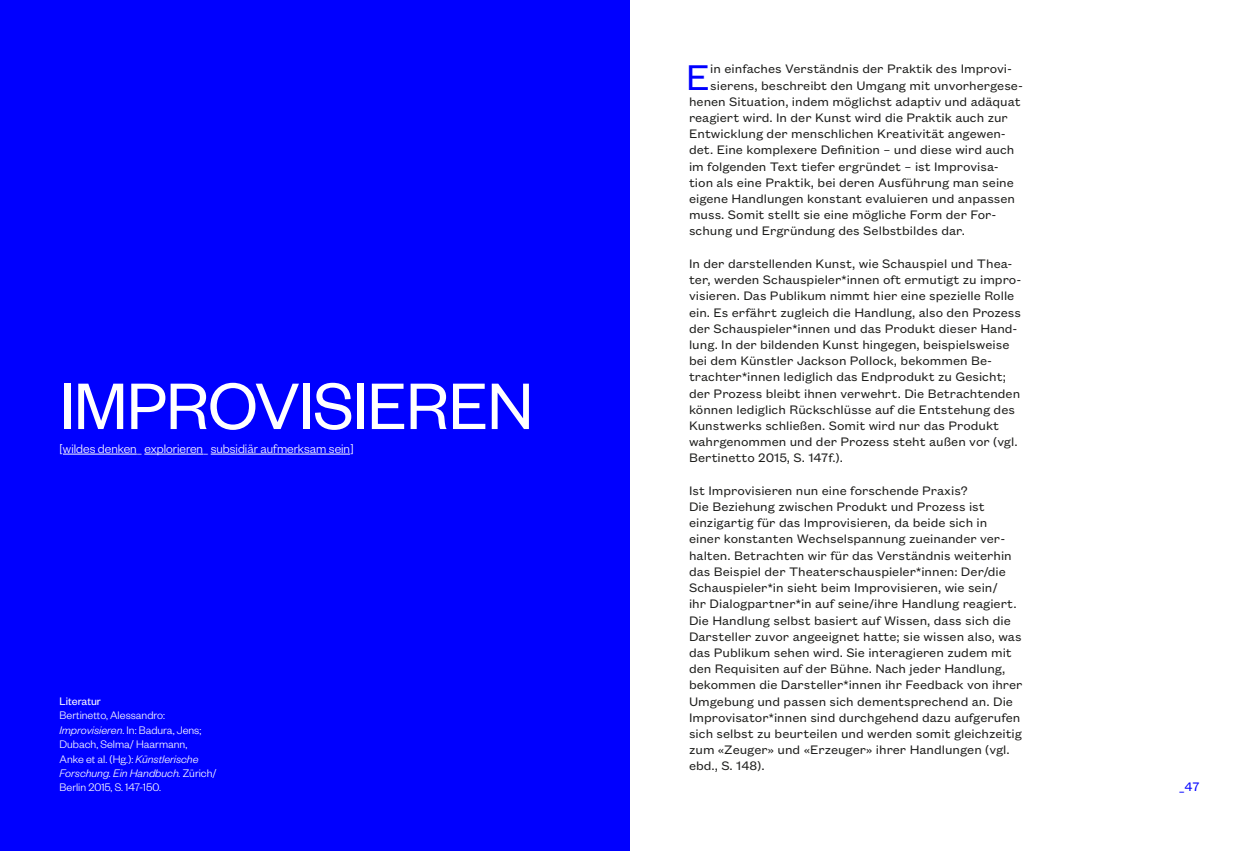
<style>
.page{position:relative;width:1259px;height:851px;background:#fff}
.page>*{position:absolute;margin:0;border:0;box-sizing:border-box;transform-origin:0 0}
.t1{font:72px "Founders Grotesk";letter-spacing:-.01em;color:#fff}
.t2{font:39.15px "Founders Grotesk Text";color:#00f}
.t3{font:13.5px/16.2px "Founders Grotesk Text";color:#1d1d1b}
.t4{font:300 13.5px "Founders Grotesk";color:#fff}
.t5{font:13.5px "Founders Grotesk Text";color:#00f}
.t6{font:300 12px/14.4px "Founders Grotesk";color:#fff}
.t7{font:12px "Founders Grotesk";color:#fff}
.s1{font-style:italic}
</style>
<div class="page">
<div style="left:0;top:0;width:629px;height:850px;background:#00f"></div>
<hr style="left:63px;top:454px;width:74px;height:1px;background:#fff">
<hr style="left:144px;top:454px;width:59px;height:1px;background:#fff">
<hr style="left:211px;top:454px;width:139px;height:1px;background:#fff">
<h1 class="t1" style="left:60px;top:362px;width:475px">IMPROVISIEREN</h1>
<p class="t4" style="left:60px;top:440px;width:296px">[wildes denken_ explorieren_ subsidiär aufmerksam sein]</p>
<p class="t7" style="left:60px;top:693px;width:43px">Literatur</p>
<p class="t6" style="left:60px;top:707px;width:158px">Bertinetto, Alessandro:<br><span class="s1">Improvisieren</span>. In: Badura, Jens;<br>Dubach, Selma/ Haarmann,<br>Anke et al. (Hg.): <span class="s1">Künstlerische<br>Forschung. Ein Handbuch.</span> Zürich/<br>Berlin 2015, S. 147-150.</p>
<h2 class="t2" style="left:686px;top:50px;width:26px">E</h2>
<p class="t3" style="left:710px;top:60px;width:303px">in einfaches Verständnis der Praktik des Improvi-</p>
<p class="t3" style="left:710px;top:76px;width:314px">sierens, beschreibt den Umgang mit unvorhergese-</p>
<p class="t3" style="left:689px;top:92px;width:333px">henen Situation, indem möglichst adaptiv und adäquat</p>
<p class="t3" style="left:689px;top:109px;width:320px">reagiert wird. In der Kunst wird die Praktik auch zur</p>
<p class="t3" style="left:689px;top:125px;width:318px">Entwicklung der menschlichen Kreativität angewen-</p>
<p class="t3" style="left:689px;top:141px;width:327px">det. Eine komplexere Definition – und diese wird auch</p>
<p class="t3" style="left:689px;top:157px;width:311px">im folgenden Text tiefer ergründet – ist Improvisa-</p>
<p class="t3" style="left:689px;top:173px;width:326px">tion als eine Praktik, bei deren Ausführung man seine</p>
<p class="t3" style="left:689px;top:190px;width:327px">eigene Handlungen konstant evaluieren und anpassen</p>
<p class="t3" style="left:689px;top:206px;width:309px">muss. Somit stellt sie eine mögliche Form der For-</p>
<p class="t3" style="left:689px;top:222px;width:277px">schung und Ergründung des Selbstbildes dar.</p>
<p class="t3" style="left:689px;top:254px;width:334px">In der darstellenden Kunst, wie Schauspiel und Thea&shy;ter, werden Schauspieler*innen oft ermutigt zu impro&shy;visieren. Das Publikum nimmt hier eine spezielle Rolle ein. Es erfährt zugleich die Handlung, also den Prozess der Schauspieler*innen und das Produkt dieser Hand&shy;lung. In der bildenden Kunst hingegen, beispielsweise bei dem Künstler Jackson Pollock, bekommen Be&shy;trachter*innen lediglich das Endprodukt zu Gesicht; der Prozess bleibt ihnen verwehrt. Die Betrachtenden können lediglich Rückschlüsse auf die Entstehung des Kunstwerks schließen. Somit wird nur das Produkt wahrgenommen und der Prozess steht außen vor (vgl.<br>Bertinetto 2015, S. 147f.).</p>
<p class="t3" style="left:689px;top:481px;width:335px">Ist Improvisieren nun eine forschende Praxis?<br>Die Beziehung zwischen Produkt und Prozess ist einzigartig für das Improvisieren, da beide sich in<br>einer konstanten Wechselspannung zueinander ver&shy;halten. Betrachten wir für das Verständnis weiterhin das Beispiel der Theaterschauspieler*innen: Der/die Schauspieler*in sieht beim Improvisieren, wie sein/<br>ihr Dialogpartner*in auf seine/ihre Handlung reagiert.<br>Die Handlung selbst basiert auf Wissen, dass sich die Darsteller zuvor angeeignet hatte; sie wissen also, was das Publikum sehen wird. Sie interagieren zudem mit den Requisiten auf der Bühne. Nach jeder Handlung, bekommen die Darsteller*innen ihr Feedback von ihrer Umgebung und passen sich dementsprechend an. Die Improvisator*innen sind durchgehend dazu aufgerufen sich selbst zu beurteilen und werden somit gleichzeitig zum «Zeuger» und «Erzeuger» ihrer Handlungen (vgl. ebd., S. 148).</p>
<p class="t5" style="left:1179px;top:777px;width:22px">_47</p>
</div>
